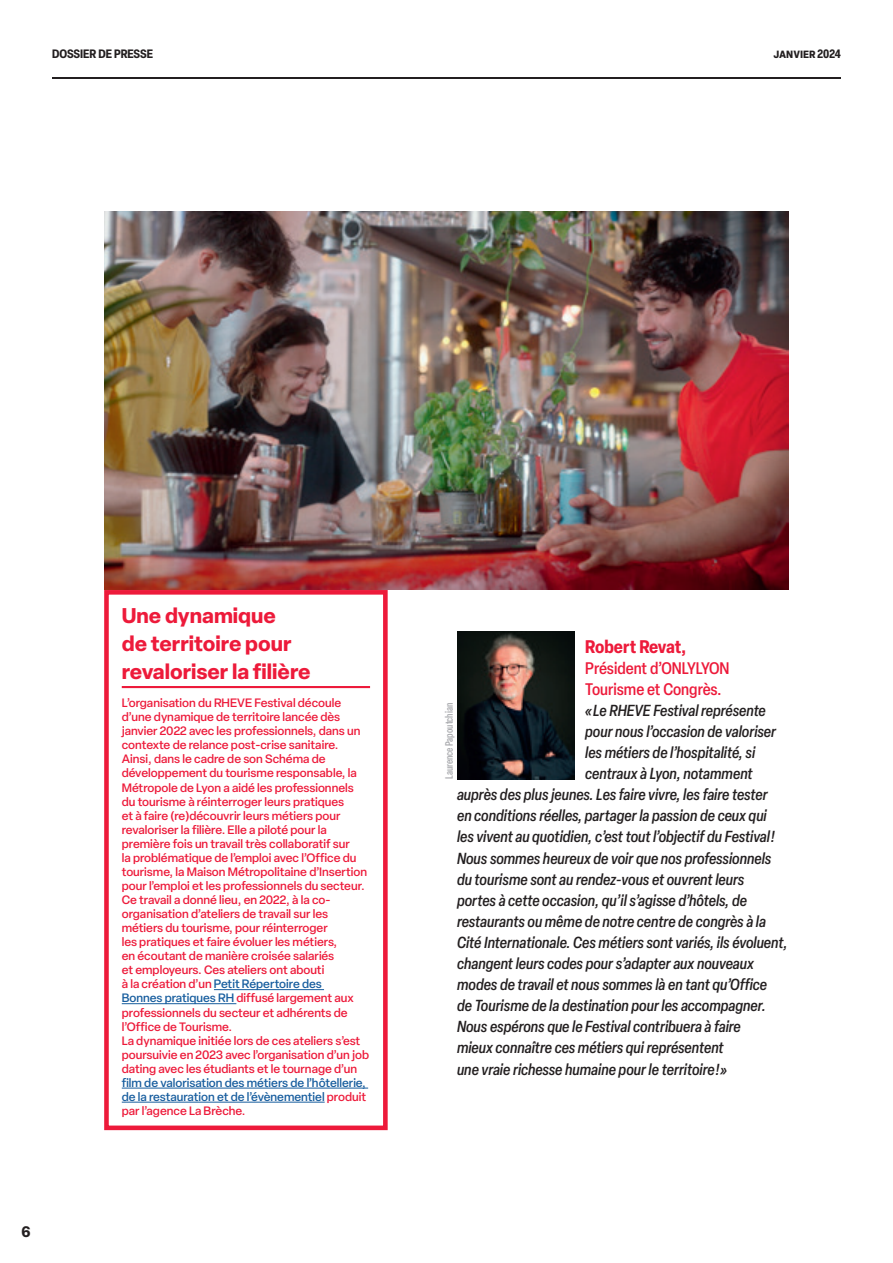
<style>
.page{position:relative;width:893px;height:1263px;background:#fff}
.page>*{position:absolute;margin:0;border:0;box-sizing:border-box;transform-origin:0 0}
.Encadré_-_H1_-_Rouge{font:700 21px/28.2px "Elza";color:#ed1a3a}
.Préno___Nom{font:700 condensed 18px "Elza";letter-spacing:-.01em;color:#ed1a3a}
.Fonction{font:500 condensed 16.5px/21.1px "Elza";color:#ed1a3a}
.Citation{font:italic 500 condensed 15.75px "Elza";color:#231f20}
.t1{font:700 15px "Elza Text";color:#231f20}
.Encadré_-_Texte_courant_-_Rouge{font:500 12px/14.1px "Elza";color:#ed1a3a}
.t2{font:700 condensed 12px "Elza";color:#231f20}
.Crédit_Photo{font:500 condensed 10.5px "Elza";color:#a8a9ad}
.s1{color:#175d9e}
</style>
<div class="page">
<hr style="left:52px;top:77px;width:789px;height:2px;background:#231f20">
<img style="left:104px;top:211px;width:685px;height:379px">
<img style="left:457px;top:631px;width:118px;height:148px">
<hr style="left:122px;top:686px;width:248px;height:2px;background:#ed1a3a">
<hr style="left:214px;top:989px;width:110px;height:1px;background:#175d9e">
<hr style="left:122px;top:1003px;width:114px;height:1px;background:#175d9e">
<hr style="left:122px;top:1088px;width:246px;height:1px;background:#175d9e">
<hr style="left:122px;top:1102px;width:203px;height:1px;background:#175d9e">
<div style="left:104px;top:590px;width:284px;height:540px;border:5px solid #ed1a3a"></div>
<p class="t2" style="left:52px;top:45px;width:103px">DOSSIER DE PRESSE</p>
<p class="t2" style="left:774px;top:45px;width:69px">janvier 2024</p>
<p class="t1" style="left:21px;top:1220px;width:11px">6</p>
<p class="Encadré_-_H1_-_Rouge" style="left:122px;top:601px;width:190px">Une dynamique<br>de territoire pour revaloriser la filière</p>
<p class="Encadré_-_Texte_courant_-_Rouge" style="left:122px;top:696px;width:240px">L’organisation du RHEVE Festival découle d’une dynamique de territoire lancée dès janvier 2022 avec les professionnels, dans un contexte de relance post-crise sanitaire.</p>
<p class="Encadré_-_Texte_courant_-_Rouge" style="left:122px;top:752px;width:247px">Ainsi, dans le cadre de son Schéma de développement du tourisme responsable, la Métropole de Lyon a aidé les professionnels du tourisme à réinterroger leurs pratiques<br>et à faire (re)découvrir leurs métiers pour revaloriser la filière. Elle a piloté pour la première fois un travail très collaboratif sur<br>la problématique de l’emploi avec l’Office du tourisme, la Maison Métropolitaine d’Insertion pour l’emploi et les professionnels du secteur.</p>
<p class="Encadré_-_Texte_courant_-_Rouge" style="left:122px;top:893px;width:233px">Ce travail a donné lieu, en 2022, à la co&shy;organisation d’ateliers de travail sur les métiers du tourisme, pour réinterroger<br>les pratiques et faire évoluer les métiers, en écoutant de manière croisée salariés<br>et employeurs. Ces ateliers ont abouti<br>à la création d’un <span class="s1">Petit Répertoire des Bonnes pratiques RH</span> diffusé largement aux professionnels du secteur et adhérents de l’Office de Tourisme.</p>
<p class="Encadré_-_Texte_courant_-_Rouge" style="left:122px;top:1033px;width:249px">La dynamique initiée lors de ces ateliers s’est poursuivie en 2023 avec l’organisation d’un job dating avec les étudiants et le tournage d’un <span class="s1">film de valorisation des métiers de l’hôtellerie, de la restauration et de l’évènementiel</span> produit par l’agence La Brèche.</p>
<p class="Préno___Nom" style="left:585px;top:633px;width:103px">Robert Revat,</p>
<p class="Fonction" style="left:585px;top:657px;width:146px">Président d’ONLYLYON<br>Tourisme et Congrès.</p>
<p class="Citation" style="left:585px;top:700px;width:182px">« Le RHEVE Festival représente</p>
<p class="Citation" style="left:585px;top:721px;width:192px">pour nous l’occasion de valoriser</p>
<p class="Citation" style="left:585px;top:742px;width:172px">les métiers de l’hospitalité, si</p>
<p class="Citation" style="left:585px;top:763px;width:169px">centraux à Lyon, notamment</p>
<p class="Citation" style="left:457px;top:784px;width:312px">auprès des plus jeunes. Les faire vivre, les faire tester</p>
<p class="Citation" style="left:457px;top:805px;width:311px">en conditions réelles, partager la passion de ceux qui</p>
<p class="Citation" style="left:457px;top:826px;width:319px">les vivent au quotidien, c’est tout l’objectif du Festival !</p>
<p class="Citation" style="left:457px;top:847px;width:316px">Nous sommes heureux de voir que nos professionnels</p>
<p class="Citation" style="left:457px;top:868px;width:289px">du tourisme sont au rendez-vous et ouvrent leurs</p>
<p class="Citation" style="left:457px;top:889px;width:292px">portes à cette occasion, qu’il s’agisse d’hôtels, de</p>
<p class="Citation" style="left:457px;top:911px;width:311px">restaurants ou même de notre centre de congrès à la</p>
<p class="Citation" style="left:457px;top:932px;width:332px">Cité Internationale. Ces métiers sont variés, ils évoluent,</p>
<p class="Citation" style="left:457px;top:953px;width:298px">changent leurs codes pour s’adapter aux nouveaux</p>
<p class="Citation" style="left:457px;top:974px;width:312px">modes de travail et nous sommes là en tant qu’Office</p>
<p class="Citation" style="left:457px;top:995px;width:310px">de Tourisme de la destination pour les accompagner.</p>
<p class="Citation" style="left:457px;top:1016px;width:285px">Nous espérons que le Festival contribuera à faire</p>
<p class="Citation" style="left:457px;top:1037px;width:268px">mieux connaître ces métiers qui représentent</p>
<p class="Citation" style="left:457px;top:1058px;width:272px">une vraie richesse humaine pour le territoire ! »</p>
<p class="Crédit_Photo" style="left:442px;top:779px;width:78px;rotate:-90deg">Laurence Papoutchian</p>
</div>
